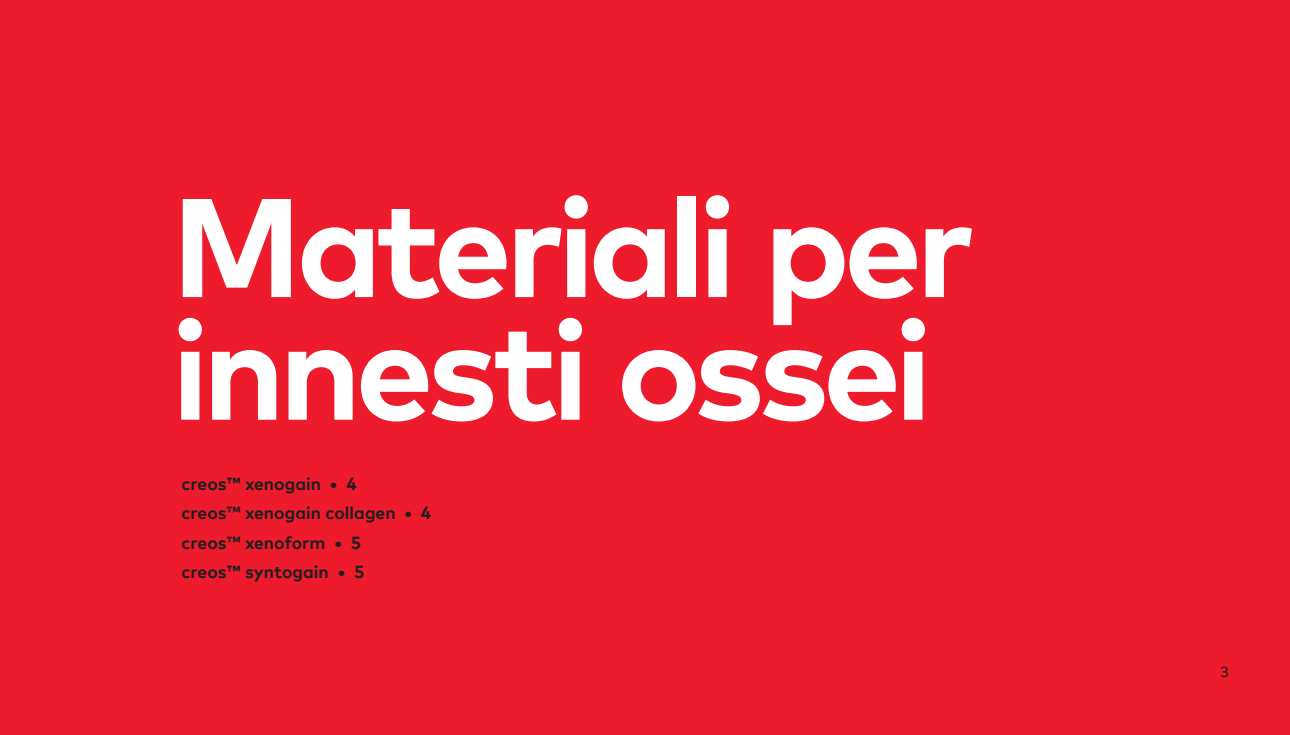
<style>
.page{position:relative;width:1290px;height:735px;background:#fff}
.page>*{position:absolute;margin:0;border:0;box-sizing:border-box;transform-origin:0 0}
.t1{font:700 140px/122.5px "Mark Pro";letter-spacing:-.045em;color:#fff}
.t2{font:700 17.5px/29.4px "Mark Pro";color:#231f20}
.t3{font:14.88px "Mark Pro";color:#231f20}
</style>
<div class="page">
<div style="left:0;top:0;width:1290px;height:734px;background:#ee1b2d"></div>
<h1 class="t1" style="left:172px;top:174px;width:805px">Materiali per innesti ossei</h1>
<p class="t2" style="left:181px;top:467px;width:251px">creos™ xenogain • 4<br>creos™ xenogain collagen • 4 creos™ xenoform • 5<br>creos™ syntogain • 5</p>
<p class="t3" style="left:1220px;top:660px;width:10px">3</p>
</div>
